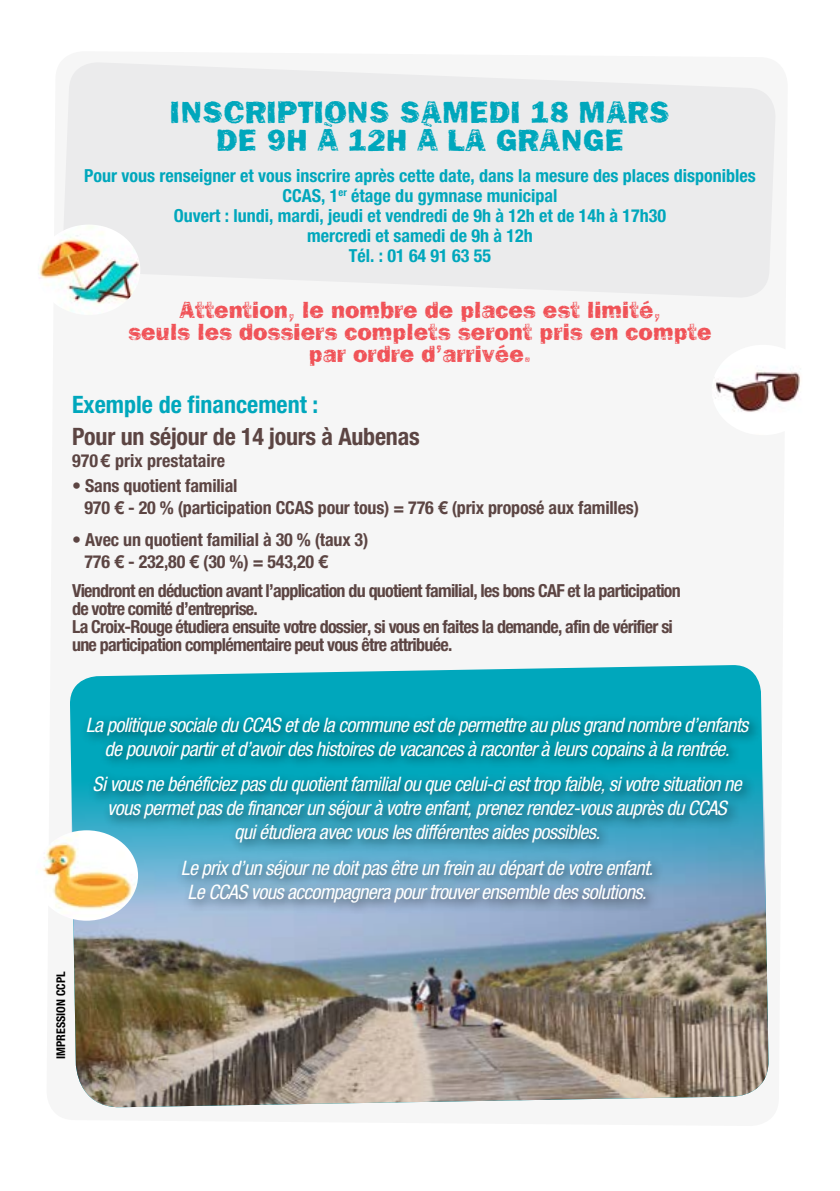
<style>
.page{position:relative;width:840px;height:1191px;background:#fff}
.page>*{position:absolute;margin:0;border:0;box-sizing:border-box;transform-origin:0 0}
.t1{font:32px/28px "Frankie";color:#00a7bc}
.t2{font:24px/22px "Frankie";color:#f05358;text-align:center}
.t3{font:700 condensed 24px "Helvetica Neue";letter-spacing:-.01em;color:#5c4543}
.t4{font:700 condensed 24px "Helvetica Neue";color:#00a7bc}
.t5{font:italic condensed 20px/24px "Helvetica Neue";letter-spacing:-.03em;color:#fff;text-align:center}
.t6{font:700 condensed 18px/18px "Helvetica Neue";letter-spacing:-.04em;color:#5c4543}
.t7{font:700 condensed 18px/20px "Helvetica Neue";color:#00a7bc;text-align:center}
.t8{font:700 condensed 18px/22px "Helvetica Neue";letter-spacing:-.01em;color:#5c4543}
.t9{font:700 condensed 18px "Helvetica Neue";color:#5c4543}
.t10{font:700 condensed 12px "Helvetica Neue";color:#000}
.s1{font-stretch:normal}
</style>
<div class="page">
<svg style="left:63px;top:62px;width:713px;height:236px;background:#ececed"></svg>
<svg style="left:70px;top:665px;width:693px;height:97px;background:#21b1c3"></svg>
<img style="left:71px;top:759px;width:697px;height:349px">
<div style="left:80px;top:711px;width:682px;height:205px;background:#000;opacity:.5"></div>
<img style="left:715px;top:368px;width:86px;height:44px">
<img style="left:38px;top:225px;width:102px;height:87px">
<img style="left:42px;top:830px;width:96px;height:90px">
<h1 class="t1" style="left:170px;top:98px;width:30px">Inscriptions</h1>
<h1 class="t1" style="left:399px;top:98px;width:87px">samedi</h1>
<h1 class="t1" style="left:216px;top:98px;width:412px;text-indent:314px">18 mars de 9h à 12h à La Grange</h1>
<p class="t7" style="left:84px;top:166px;width:673px">Pour vous renseigner et vous inscrire après cette date, dans la mesure des places disponibles CCAS, 1<sup>er</sup> étage du gymnase municipal<br>Ouvert : lundi, mardi, jeudi et vendredi de 9h à 12h et de 14h à 17h30<br>mercredi et samedi de 9h à 12h<br>Tél. : 01 64 91 63 55</p>
<p class="t2" style="left:128px;top:298px;width:584px">Attention, le nombre de places est limité,<br>seuls les dossiers complets seront pris en compte par ordre d’arrivée.</p>
<p class="t4" style="left:72px;top:390px;width:248px">Exemple de financement :</p>
<p class="t3" style="left:72px;top:421px;width:349px">Pour un séjour de 14 jours à Aubenas</p>
<p class="t9" style="left:72px;top:449px;width:155px">970<span class="s1">€</span> prix prestataire</p>
<p class="t8" style="left:84px;top:474px;width:555px;text-indent:-12px">• Sans quotient familial<br>970 <span class="s1">€</span> - 20 % (participation CCAS pour tous) = 776 <span class="s1">€</span> (prix proposé aux familles)</p>
<p class="t8" style="left:84px;top:528px;width:285px;text-indent:-12px">• Avec un quotient familial à 30 % (taux 3)<br>776 <span class="s1">€</span> - 232,80 <span class="s1">€</span> (30 %) = 543,20 <span class="s1">€</span></p>
<p class="t6" style="left:72px;top:581px;width:610px">Viendront en déduction avant l’application du quotient familial, les bons CAF et la participation de votre comité d’entreprise.<br>La Croix-Rouge étudiera ensuite votre dossier, si vous en faites la demande, afin de vérifier si une participation complémentaire peut vous être attribuée.</p>
<p class="t5" style="left:86px;top:712px;width:663px">La politique sociale du CCAS et de la commune est de permettre au plus grand nombre d’enfants de pouvoir partir et d’avoir des histoires de vacances à raconter à leurs copains à la rentrée.</p>
<p class="t5" style="left:93px;top:772px;width:650px">Si vous ne bénéficiez pas du quotient familial ou que celui-ci est trop faible, si votre situation ne vous permet pas de financer un séjour à votre enfant, prenez rendez-vous auprès du CCAS<br>qui étudiera avec vous les différentes aides possibles.</p>
<p class="t5" style="left:181px;top:855px;width:474px">Le prix d’un séjour ne doit pas être un frein au départ de votre enfant.<br>Le CCAS vous accompagnera pour trouver ensemble des solutions.</p>
<p class="t10" style="left:54px;top:1058px;width:89px;rotate:-90deg">IMPRESSION CCPL</p>
</div>
